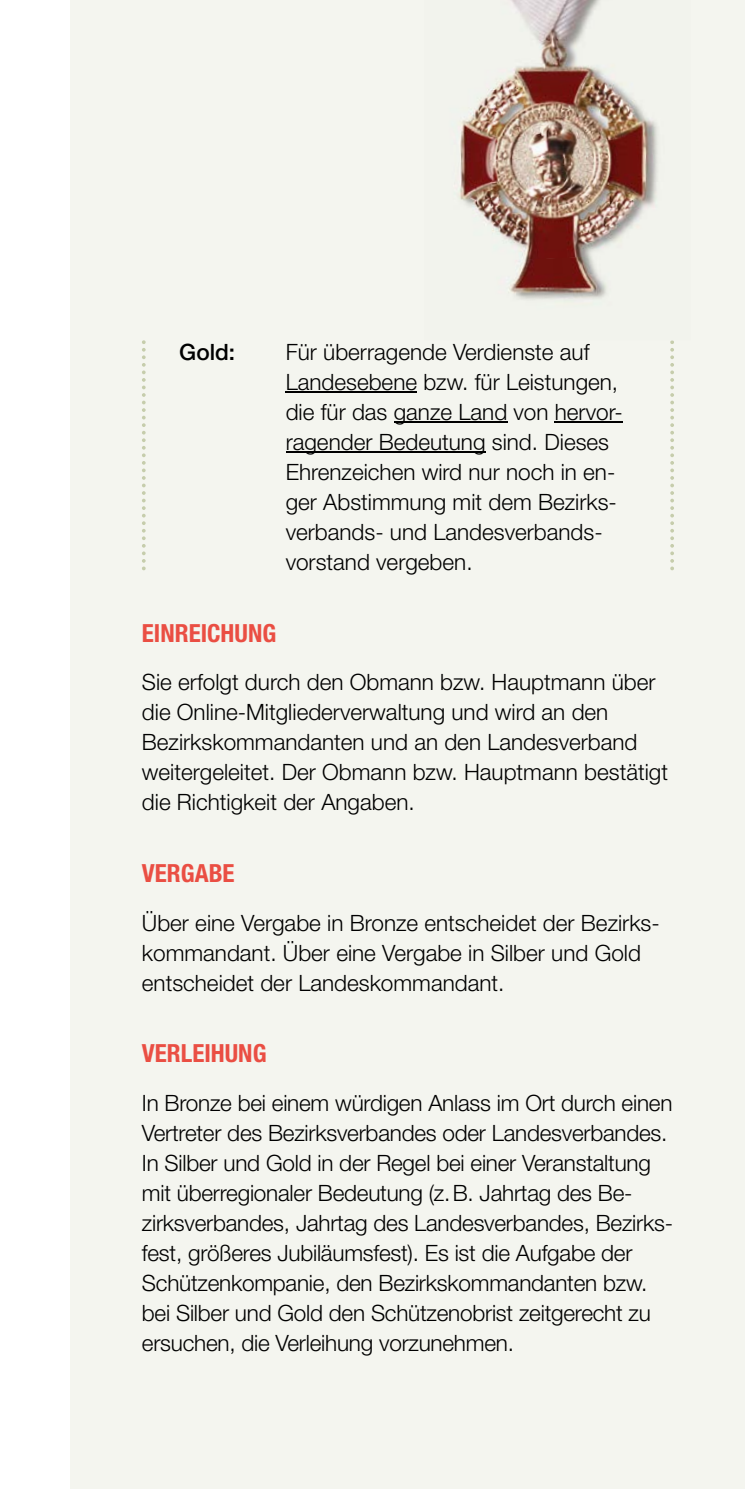
<style>
.page{position:relative;width:745px;height:1489px;background:#fff}
.page>*{position:absolute;margin:0;border:0;box-sizing:border-box;transform-origin:0 0}
.t1{font:700 condensed 25px "Helvetica Neue LT";color:#ea4e43}
.t2{font:300 22.5px/30px "Helvetica Neue LT";color:#000}
.t3{font:500 22.5px "Helvetica Neue LT";color:#000}
</style>
<div class="page">
<div style="left:71px;top:0;width:673px;height:1488px;background:#f4f5ef"></div>
<svg style="left:142px;top:340px;width:3px;height:230px"></svg>
<svg style="left:670px;top:340px;width:3px;height:230px"></svg>
<hr style="left:285px;top:392px;width:132px;height:1px;background:#000">
<hr style="left:393px;top:422px;width:114px;height:1px;background:#000">
<hr style="left:554px;top:422px;width:68px;height:1px;background:#000">
<hr style="left:285px;top:452px;width:200px;height:1px;background:#000">
<img style="left:454px;top:0;width:204px;height:252px">
<img style="left:508px;top:252px;width:99px;height:48px">
<p class="t3" style="left:179px;top:339px;width:57px">Gold:</p>
<p class="t2" style="left:285px;top:337px;width:338px">Für überragende Verdienste auf<br>Landesebene bzw. für Leistungen, die für das ganze Land von hervor&shy;ragender Bedeutung sind. Dieses<br>Ehrenzeichen wird nur noch in en&shy;ger Abstimmung mit dem Bezirks&shy;verbands- und Landesverbands&shy;vorstand vergeben.</p>
<p class="t1" style="left:142px;top:618px;width:136px">EINREICHUNG</p>
<p class="t2" style="left:142px;top:667px;width:527px">Sie erfolgt durch den Obmann bzw. Hauptmann über die Online-Mitgliederverwaltung und wird an den Bezirkskommandanten und an den Landesverband weitergeleitet. Der Obmann bzw. Hauptmann bestätigt die Richtigkeit der Angaben.</p>
<p class="t1" style="left:142px;top:858px;width:94px">VERGABE</p>
<p class="t2" style="left:142px;top:907px;width:519px">Über eine Vergabe in Bronze entscheidet der Bezirks&shy;kommandant. Über eine Vergabe in Silber und Gold entscheidet der Landeskommandant.</p>
<p class="t1" style="left:142px;top:1038px;width:126px">VERLEIHUNG</p>
<p class="t2" style="left:142px;top:1087px;width:532px">In Bronze bei einem würdigen Anlass im Ort durch einen Vertreter des Bezirksverbandes oder Landesverbandes.<br>In Silber und Gold in der Regel bei einer Veranstaltung mit überregionaler Bedeutung (z. B. Jahrtag des Be&shy;zirksverbandes, Jahrtag des Landesverbandes, Bezirks&shy;fest, größeres Jubiläumsfest). Es ist die Aufgabe der Schützenkompanie, den Bezirkskommandanten bzw. bei Silber und Gold den Schützenobrist zeitgerecht zu ersuchen, die Verleihung vorzunehmen.</p>
</div>
